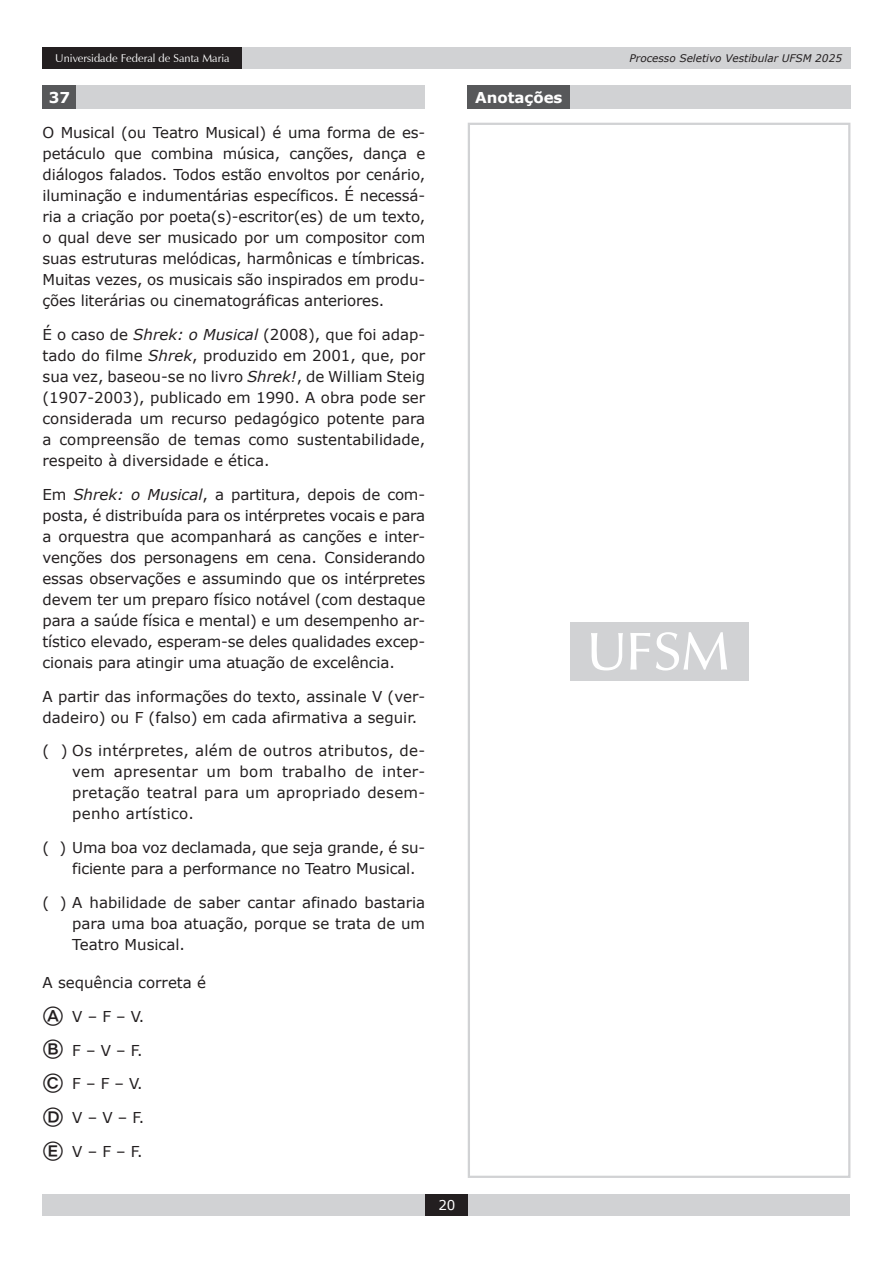
<style>
.page{position:relative;width:893px;height:1263px;background:#fff}
.page>*{position:absolute;margin:0;border:0;box-sizing:border-box;transform-origin:0 0}
.t1{font:15px/21px "Verdana";color:#231f20;text-align:justify}
.t2{font:700 15px "Verdana";color:#fff}
.t3{font:13.5px "Verdana";color:#fff}
.t4{font:11.25px "Zapf Humanist 601 BT";color:#fff}
.t5{font:italic 10.5px "Verdana";color:#231f20}
.s1{font-style:italic}
.s2{font-family:"Bundesbahn Pi Three";font-size:22.5px}
</style>
<div class="page">
<div style="left:234px;top:47px;width:616px;height:22px;background:#d1d2d4"></div>
<div style="left:43px;top:1194px;width:807px;height:22px;background:#d1d2d4"></div>
<div style="left:425px;top:1194px;width:43px;height:22px;background:#231f20"></div>
<div style="left:43px;top:47px;width:199px;height:22px;background:#231f20"></div>
<div style="left:43px;top:85px;width:34px;height:24px;background:#57585a"></div>
<div style="left:77px;top:85px;width:348px;height:24px;background:#d1d2d4"></div>
<div style="left:570px;top:622px;width:178px;height:59px;background:#d1d2d4"></div>
<svg style="left:591px;top:632px;width:136px;height:38px"></svg>
<div style="left:468px;top:123px;width:382px;height:1055px;border:2px solid #d1d2d4"></div>
<div style="left:468px;top:85px;width:102px;height:24px;background:#57585a"></div>
<div style="left:570px;top:85px;width:280px;height:24px;background:#d1d2d4"></div>
<p class="t4" style="left:55px;top:51px;width:176px">Universidade Federal de Santa Maria</p>
<p class="t5" style="left:630px;top:51px;width:214px">Processo Seletivo Vestibular UFSM 2025</p>
<p class="t2" style="left:49px;top:87px;width:23px">37</p>
<p class="t1" style="left:43px;top:122px;width:384px">O Musical (ou Teatro Musical) é uma forma de es&shy;petáculo que combina música, canções, dança e diálogos falados. Todos estão envoltos por cenário, iluminação e indumentárias específicos. É necessá&shy;ria a criação por poeta(s)-escritor(es) de um texto, o qual deve ser musicado por um compositor com suas estruturas melódicas, harmônicas e tímbricas.<br>Muitas vezes, os musicais são inspirados em produ&shy;ções literárias ou cinematográficas anteriores.</p>
<p class="t1" style="left:43px;top:324px;width:384px">É o caso de <span class="s1">Shrek: o Musical</span> (2008), que foi adap&shy;tado do filme <span class="s1">Shrek</span>, produzido em 2001, que, por sua vez, baseou-se no livro <span class="s1">Shrek!</span>, de William Steig (1907-2003), publicado em 1990. A obra pode ser considerada um recurso pedagógico potente para a compreensão de temas como sustentabilidade, respeito à diversidade e ética.</p>
<p class="t1" style="left:43px;top:484px;width:384px">Em <span class="s1">Shrek: o Musical</span>, a partitura, depois de com&shy;posta, é distribuída para os intérpretes vocais e para a orquestra que acompanhará as canções e inter&shy;venções dos personagens em cena. Considerando essas observações e assumindo que os intérpretes devem ter um preparo físico notável (com destaque para a saúde física e mental) e um desempenho ar&shy;tístico elevado, esperam-se deles qualidades excep&shy;cionais para atingir uma atuação de excelência.</p>
<p class="t1" style="left:43px;top:685px;width:384px">A partir das informações do texto, assinale V (ver&shy;dadeiro) ou F (falso) em cada afirmativa a seguir.</p>
<p class="t1" style="left:72px;top:740px;width:354px;text-indent:-30px">( ) Os intérpretes, além de outros atributos, de&shy;vem apresentar um bom trabalho de inter&shy;pretação teatral para um apropriado desem&shy;penho artístico.</p>
<p class="t1" style="left:72px;top:837px;width:354px;text-indent:-30px">( ) Uma boa voz declamada, que seja grande, é su&shy;ficiente para a performance no Teatro Musical.</p>
<p class="t1" style="left:72px;top:892px;width:354px;text-indent:-30px">( ) A habilidade de saber cantar afinado bastaria para uma boa atuação, porque se trata de um Teatro Musical.</p>
<p class="t1" style="left:43px;top:972px;width:165px">A sequência correta é</p>
<p class="t1" style="left:43px;top:1006px;width:103px"><span class="s2">A</span> V – F – V.</p>
<p class="t1" style="left:43px;top:1039px;width:102px"><span class="s2">B</span> F – V – F.</p>
<p class="t1" style="left:43px;top:1073px;width:102px"><span class="s2">C</span> F – F – V.</p>
<p class="t1" style="left:43px;top:1107px;width:103px"><span class="s2">D</span> V – V – F.</p>
<p class="t1" style="left:43px;top:1141px;width:102px"><span class="s2">E</span> V – F – F.</p>
<p class="t2" style="left:475px;top:87px;width:89px">Anotações</p>
<p class="t3" style="left:438px;top:1196px;width:19px">20</p>
</div>
